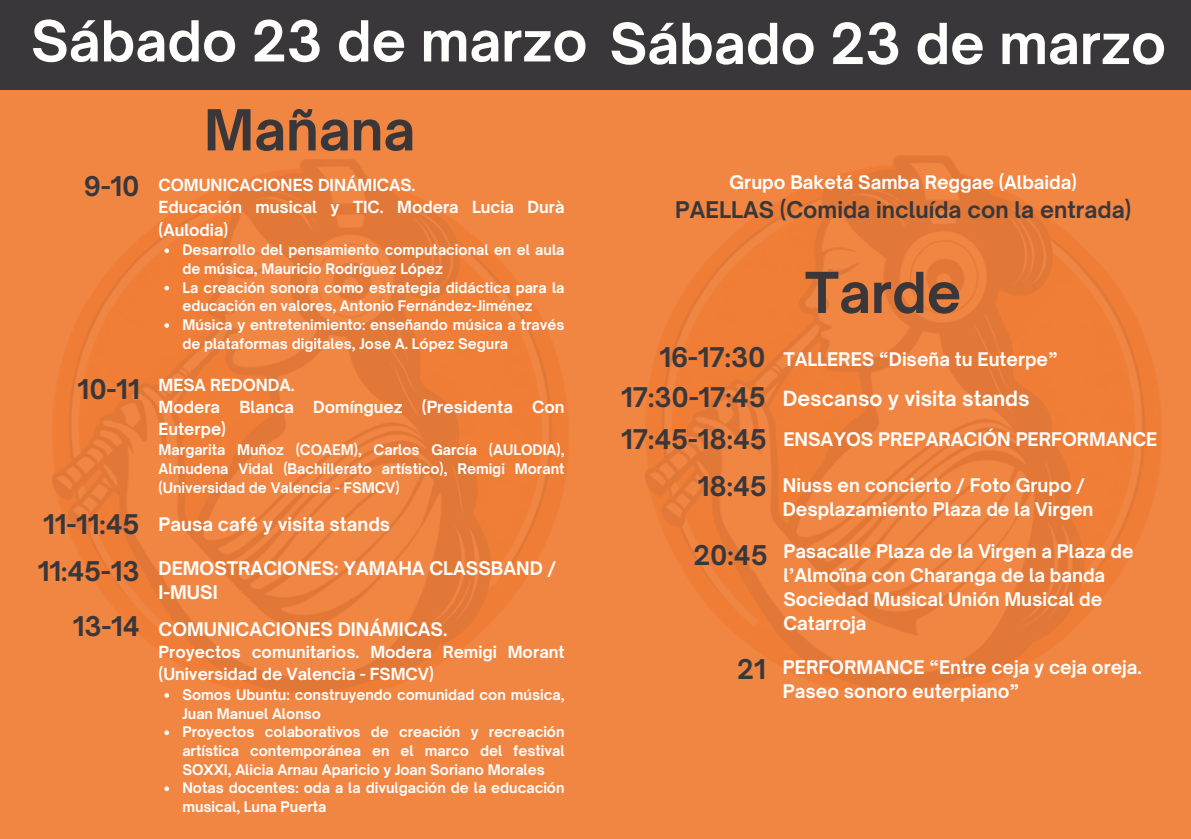
<style>
.page{position:relative;width:1191px;height:839px;background:#fff}
.page>*{position:absolute;margin:0;border:0;box-sizing:border-box;transform-origin:0 0}
.t1{font:700 54px "Open Sauce One";color:#fefefd}
.t2{font:700 54px "Open Sauce One";color:#3a373b}
.t3{font:700 26px/47.4px "Open Sauce One";color:#3a373b}
.t4{font:700 22px "Open Sauce One";color:#3a373b}
.t5{font:700 20px "Open Sauce One";color:#fefefd}
.t6{font:700 18px/24px "Open Sauce One";color:#fefefd}
.t7{font:700 16px/22.2px "Open Sauce One";color:#fefefd}
.t8{font:700 14px/18.6px "Open Sauce One";color:#fefefd}
.s1{font-size:26px;color:#3a373b}
</style>
<div class="page">
<div style="left:0;top:41px;width:1191px;height:797px;background:linear-gradient(to right,#ee8340,#ee823f)"></div>
<div style="left:0;top:0;width:1191px;height:89px;background:#3a373b"></div>
<svg style="left:164px;top:248px;width:5px;height:5px"></svg>
<svg style="left:164px;top:286px;width:5px;height:4px"></svg>
<svg style="left:164px;top:323px;width:5px;height:5px"></svg>
<svg style="left:164px;top:693px;width:5px;height:4px"></svg>
<svg style="left:164px;top:730px;width:5px;height:5px"></svg>
<svg style="left:164px;top:786px;width:5px;height:5px"></svg>
<h1 class="t1" style="left:31px;top:9px;width:1137px">Sábado 23 de marzo Sábado 23 de marzo</h1>
<h1 class="t2" style="left:204px;top:96px;width:213px">Mañana</h1>
<h2 class="t3" style="left:84px;top:162px;width:57px">9-10</h2>
<p class="t7" style="left:159px;top:174px;width:408px">COMUNICACIONES DINÁMICAS.<br>Educación musical y TIC. Modera Lucia Durà (Aulodia)</p>
<p class="t8" style="left:182px;top:241px;width:384px">Desarrollo del pensamiento computacional en el aula de música, Mauricio Rodríguez López<br>La creación sonora como estrategia didáctica para la educación en valores, Antonio Fernández-Jiménez Música y entretenimiento: enseñando música a través de plataformas digitales, Jose A. López Segura</p>
<p class="t6" style="left:730px;top:170px;width:349px">Grupo Baketá Samba Reggae (Albaida)</p>
<h3 class="t4" style="left:675px;top:195px;width:458px">PAELLAS (Comida incluída con la entrada)</h3>
<h1 class="t2" style="left:805px;top:259px;width:158px">Tarde</h1>
<p class="t6" style="left:659px;top:347px;width:400px"><span class="s1">16-17:30</span> TALLERES “Diseña tu Euterpe”</p>
<h2 class="t3" style="left:78px;top:365px;width:64px">10-11</h2>
<h2 class="t3" style="left:38px;top:500px;width:103px">11-11:45<br>11:45-13</h2>
<h2 class="t3" style="left:73px;top:602px;width:68px">13-14</h2>
<p class="t7" style="left:159px;top:374px;width:407px">MESA REDONDA.<br>Modera Blanca Domínguez (Presidenta Con<br>Euterpe)</p>
<p class="t8" style="left:159px;top:440px;width:407px;text-align:justify">Margarita Muñoz (COAEM), Carlos García (AULODIA), Almudena Vidal (Bachillerato artístico), Remigi Morant (Universidad de Valencia - FSMCV)</p>
<p class="t6" style="left:159px;top:512px;width:233px">Pausa café y visita stands</p>
<p class="t6" style="left:159px;top:555px;width:399px">DEMOSTRACIONES: YAMAHA CLASSBAND /<br>I-MUSI</p>
<p class="t6" style="left:159px;top:617px;width:290px">COMUNICACIONES DINÁMICAS.</p>
<p class="t7" style="left:159px;top:640px;width:407px">Proyectos comunitarios. Modera Remigi Morant (Universidad de Valencia - FSMCV)</p>
<p class="t8" style="left:182px;top:685px;width:384px">Somos Ubuntu: construyendo comunidad con música, Juan Manuel Alonso<br>Proyectos colaborativos de creación y recreación artística contemporánea en el marco del festival SOXXI, Alicia Arnau Aparicio y Joan Soriano Morales Notas docentes: oda a la divulgación de la educación musical, Luna Puerta</p>
<h3 class="t5" style="left:621px;top:386px;width:410px"><span class="s1">17:30-17:45</span> Descanso y visita stands</h3>
<p class="t6" style="left:621px;top:426px;width:538px"><span class="s1">17:45-18:45</span> ENSAYOS PREPARACIÓN PERFORMANCE</p>
<h2 class="t3" style="left:698px;top:462px;width:71px">18:45</h2>
<p class="t6" style="left:783px;top:473px;width:312px">Niuss en concierto / Foto Grupo /<br>Desplazamiento Plaza de la Virgen</p>
<p class="t6" style="left:783px;top:539px;width:352px;text-indent:-90px"><span class="s1">20:45</span> Pasacalle Plaza de la Virgen a Plaza de l’Almoïna con Charanga de la banda<br>Sociedad Musical Unión Musical de<br>Catarroja</p>
<p class="t6" style="left:783px;top:655px;width:361px;text-indent:-46px"><span class="s1">21</span> PERFORMANCE “Entre ceja y ceja oreja.<br>Paseo sonoro euterpiano”</p>
</div>
